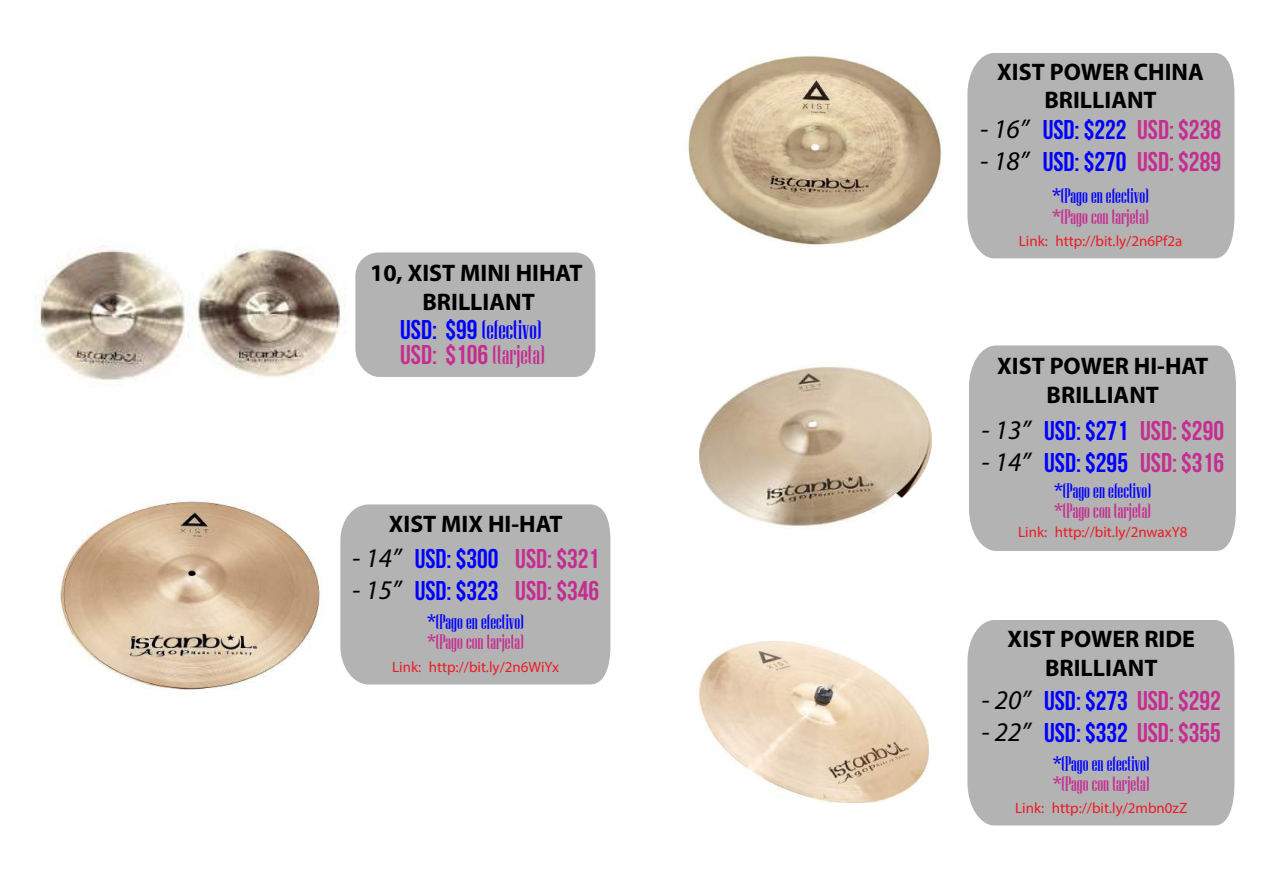
<style>
.page{position:relative;width:1263px;height:893px;background:#fff}
.page>*{position:absolute;margin:0;border:0;box-sizing:border-box;transform-origin:0 0}
.t1{font:700 27px/32.4px "Bebas Neue";color:#00f}
.t2{font:27px/24.8px "Niagara Solid";color:#00f}
.t3{font:italic 27px "Myriad Pro";color:#000}
.t4{font:700 27px/32.4px "Bebas Neue";color:#c52d90}
.t5{font:700 24px/28.8px "Myriad Pro";color:#000;text-align:center}
.t6{font:21px/20.2px "Niagara Solid";color:#00f}
.t7{font:15px "Myriad Pro";color:#ec1c24}
.s1{font-family:"Bebas Neue";font-weight:700}
.s2{font-family:"Bebas Neue";font-weight:700;color:#c52d90}
.s3{color:#c52d90}
</style>
<div class="page">
<img style="left:34px;top:246px;width:308px;height:135px">
<img style="left:59px;top:501px;width:263px;height:189px">
<img style="left:688px;top:55px;width:254px;height:191px">
<img style="left:699px;top:366px;width:233px;height:161px">
<img style="left:699px;top:641px;width:230px;height:161px">
<div style="left:355px;top:252px;width:240px;height:125px;background:#b3b3b3"></div>
<div style="left:967px;top:620px;width:267px;height:205px;background:#b3b3b3"></div>
<div style="left:969px;top:345px;width:267px;height:206px;background:#b3b3b3"></div>
<div style="left:967px;top:53px;width:267px;height:205px;background:#b3b3b3"></div>
<div style="left:340px;top:504px;width:270px;height:180px;background:#b3b3b3"></div>
<p class="t5" style="left:370px;top:258px;width:214px">10, XIST MINI HIHAT<br>BRILLIANT</p>
<p class="t2" style="left:400px;top:317px;width:146px"><span class="s1">USD: $99</span> (efectivo)<br><span class="s2">USD: $106</span> <span class="s3">(tarjeta)</span></p>
<p class="t5" style="left:389px;top:509px;width:175px">XIST MIX HI-HAT</p>
<p class="t3" style="left:352px;top:541px;width:51px">- 14”</p>
<p class="t3" style="left:352px;top:573px;width:51px">- 15”</p>
<p class="t1" style="left:415px;top:542px;width:85px">USD: $300<br>USD: $323</p>
<p class="t4" style="left:515px;top:542px;width:85px">USD: $321<br>USD: $346</p>
<p class="t6" style="left:427px;top:612px;width:98px"><span class="s1">*</span>(Pago en efectivo) <span class="s2">*</span><span class="s3">(Pago con tarjeta)</span></p>
<p class="t7" style="left:392px;top:657px;width:168px">Link: http://bit.ly/2n6WiYx</p>
<p class="t5" style="left:997px;top:56px;width:208px">XIST POWER CHINA<br>BRILLIANT</p>
<p class="t3" style="left:980px;top:112px;width:51px">- 16”</p>
<p class="t3" style="left:980px;top:145px;width:51px">- 18”</p>
<p class="t1" style="left:1043px;top:113px;width:180px">USD: $222 <span class="s3">USD: $238<br></span>USD: $270 <span class="s3">USD: $289</span></p>
<p class="t6" style="left:1052px;top:186px;width:98px"><span class="s1">*</span>(Pago en efectivo) <span class="s2">*</span><span class="s3">(Pago con tarjeta)</span></p>
<p class="t7" style="left:1019px;top:232px;width:165px">Link: http://bit.ly/2n6Pf2a</p>
<p class="t5" style="left:997px;top:351px;width:213px">XIST POWER HI-HAT<br>BRILLIANT</p>
<p class="t3" style="left:981px;top:413px;width:51px">- 13”</p>
<p class="t3" style="left:981px;top:446px;width:51px">- 14”</p>
<p class="t1" style="left:1044px;top:414px;width:85px">USD: $271<br>USD: $295</p>
<p class="t4" style="left:1140px;top:414px;width:85px">USD: $290<br>USD: $316</p>
<p class="t6" style="left:1054px;top:481px;width:98px"><span class="s1">*</span>(Pago en efectivo) <span class="s2">*</span><span class="s3">(Pago con tarjeta)</span></p>
<p class="t7" style="left:1018px;top:523px;width:171px">Link: http://bit.ly/2nwaxY8</p>
<p class="t5" style="left:1008px;top:623px;width:189px">XIST POWER RIDE<br>BRILLIANT</p>
<p class="t3" style="left:981px;top:683px;width:51px">- 20”</p>
<p class="t3" style="left:981px;top:715px;width:51px">- 22”</p>
<p class="t1" style="left:1044px;top:684px;width:178px">USD: $273 <span class="s3">USD: $292<br></span>USD: $332 <span class="s3">USD: $355</span></p>
<p class="t6" style="left:1053px;top:753px;width:98px"><span class="s1">*</span>(Pago en efectivo) <span class="s2">*</span><span class="s3">(Pago con tarjeta)</span></p>
<p class="t7" style="left:1015px;top:799px;width:174px">Link: http://bit.ly/2mbn0zZ</p>
</div>
